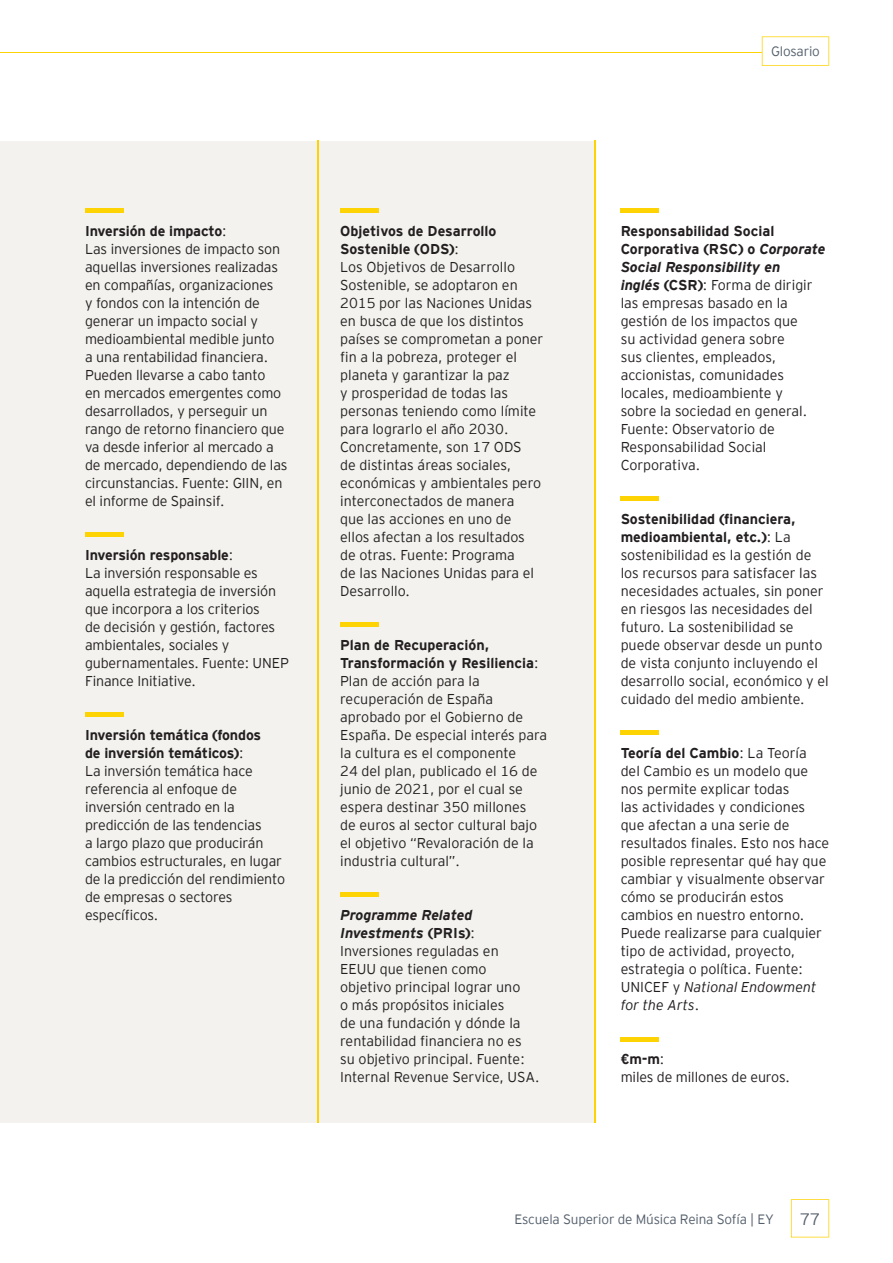
<style>
.page{position:relative;width:893px;height:1263px;background:#fff}
.page>*{position:absolute;margin:0;border:0;box-sizing:border-box;transform-origin:0 0}
.t1{font:300 16.5px "EY Interstate";color:#545f6b}
.t2{font:300 14.25px/18px "EY Interstate";letter-spacing:-.005em;color:#231f20}
.t3{font:300 13.5px "EY Interstate";letter-spacing:-.01em;color:#545f6b}
.s1{font-weight:700}
.s2{font-weight:700;font-style:italic}
.s3{font-style:italic}
</style>
<div class="page">
<div style="left:0;top:141px;width:595px;height:982px;background:#f3f2ee"></div>
<hr style="left:594px;top:140px;width:1px;height:983px;background:#fed304">
<hr style="left:318px;top:140px;width:1px;height:983px;background:#fed304">
<hr style="left:85px;top:209px;width:38px;height:4px;background:#fed304">
<hr style="left:85px;top:533px;width:38px;height:4px;background:#fed304">
<hr style="left:85px;top:713px;width:38px;height:4px;background:#fed304">
<hr style="left:340px;top:209px;width:38px;height:4px;background:#fed304">
<hr style="left:340px;top:623px;width:38px;height:4px;background:#fed304">
<hr style="left:340px;top:893px;width:38px;height:4px;background:#fed304">
<hr style="left:621px;top:209px;width:38px;height:4px;background:#fed304">
<hr style="left:621px;top:497px;width:38px;height:4px;background:#fed304">
<hr style="left:621px;top:731px;width:38px;height:4px;background:#fed304">
<hr style="left:621px;top:1037px;width:38px;height:4px;background:#fed304">
<svg style="left:791px;top:1199px;width:38px;height:38px"></svg>
<hr style="left:0;top:52px;width:762px;height:1px;background:#fed304">
<svg style="left:762px;top:36px;width:67px;height:30px"></svg>
<p class="t3" style="left:771px;top:42px;width:50px">Glosario</p>
<p class="t2" style="left:85px;top:221px;width:204px"><span class="s1">Inversión de impacto</span>:<br>Las inversiones de impacto son aquellas inversiones realizadas en compañías, organizaciones<br>y fondos con la intención de generar un impacto social y medioambiental medible junto<br>a una rentabilidad financiera.<br>Pueden llevarse a cabo tanto<br>en mercados emergentes como desarrollados, y perseguir un rango de retorno financiero que va desde inferior al mercado a de mercado, dependiendo de las circunstancias. Fuente: GIIN, en el informe de Spainsif.</p>
<p class="t2" style="left:85px;top:545px;width:205px"><span class="s1">Inversión responsable</span>:<br>La inversión responsable es aquella estrategia de inversión que incorpora a los criterios<br>de decisión y gestión, factores ambientales, sociales y gubernamentales. Fuente: UNEP<br>Finance Initiative.</p>
<p class="t2" style="left:85px;top:725px;width:202px"><span class="s1">Inversión temática (fondos<br>de inversión temáticos)</span>:<br>La inversión temática hace referencia al enfoque de inversión centrado en la predicción de las tendencias<br>a largo plazo que producirán cambios estructurales, en lugar de la predicción del rendimiento de empresas o sectores específicos.</p>
<p class="t2" style="left:340px;top:221px;width:205px"><span class="s1">Objetivos de Desarrollo<br>Sostenible (ODS)</span>:<br>Los Objetivos de Desarrollo<br>Sostenible, se adoptaron en<br>201 5 por las Naciones Unidas en busca de que los distintos países se comprometan a poner fin a la pobreza, proteger el planeta y garantizar la paz<br>y prosperidad de todas las personas teniendo como límite para lograrlo el año 2030.<br>Concretamente, son 1 7 ODS<br>de distintas áreas sociales, económicas y ambientales pero interconectados de manera<br>que las acciones en uno de ellos afectan a los resultados de otras. Fuente: Programa<br>de las Naciones Unidas para el<br>Desarrollo.</p>
<p class="t2" style="left:340px;top:635px;width:208px"><span class="s1">Plan de Recuperación,<br>Transformación y Resiliencia</span>:<br>Plan de acción para la recuperación de España aprobado por el Gobierno de<br>España. De especial interés para la cultura es el componente<br>24 del plan, publicado el 1 6 de junio de 2021 , por el cual se espera destinar 350 millones<br>de euros al sector cultural bajo el objetivo “Revaloración de la industria cultural”.</p>
<p class="t2" style="left:340px;top:905px;width:200px"><span class="s2">Programme Related<br>Investments</span> <span class="s1">(PRIs)</span>:<br>Inversiones reguladas en<br>EEUU que tienen como objetivo principal lograr uno<br>o más propósitos iniciales<br>de una fundación y dónde la rentabilidad financiera no es su objetivo principal. Fuente:<br>Internal Revenue Service, USA.</p>
<p class="t2" style="left:621px;top:221px;width:206px"><span class="s1">Responsabilidad Social<br>Corporativa (RSC) o</span> <span class="s2">Corporate<br>Social Responsibility en<br>inglés</span> <span class="s1">(CSR)</span>: Forma de dirigir las empresas basado en la gestión de los impactos que<br>su actividad genera sobre<br>sus clientes, empleados, accionistas, comunidades locales, medioambiente y<br>sobre la sociedad en general.<br>Fuente: Observatorio de<br>Responsabilidad Social<br>Corporativa.</p>
<p class="t2" style="left:621px;top:509px;width:210px"><span class="s1">Sostenibilidad (financiera, medioambiental, etc.)</span>: La sostenibilidad es la gestión de los recursos para satisfacer las necesidades actuales, sin poner en riesgos las necesidades del futuro. La sostenibilidad se puede observar desde un punto de vista conjunto incluyendo el desarrollo social, económico y el cuidado del medio ambiente.</p>
<p class="t2" style="left:621px;top:743px;width:210px"><span class="s1">Teoría del Cambio</span>: La Teoría del Cambio es un modelo que nos permite explicar todas<br>las actividades y condiciones que afectan a una serie de resultados finales. Esto nos hace posible representar qué hay que cambiar y visualmente observar cómo se producirán estos cambios en nuestro entorno.<br>Puede realizarse para cualquier tipo de actividad, proyecto, estrategia o política. Fuente:<br>UNICEF y <span class="s3">National Endowment for the Arts</span>.</p>
<p class="t2" style="left:621px;top:1049px;width:169px"><span class="s1">€m-m</span>:<br>miles de millones de euros.</p>
<p class="t3" style="left:514px;top:1209px;width:261px">Escuela Superior de Música Reina Sofía | EY</p>
<p class="t1" style="left:800px;top:1207px;width:21px">77</p>
</div>
